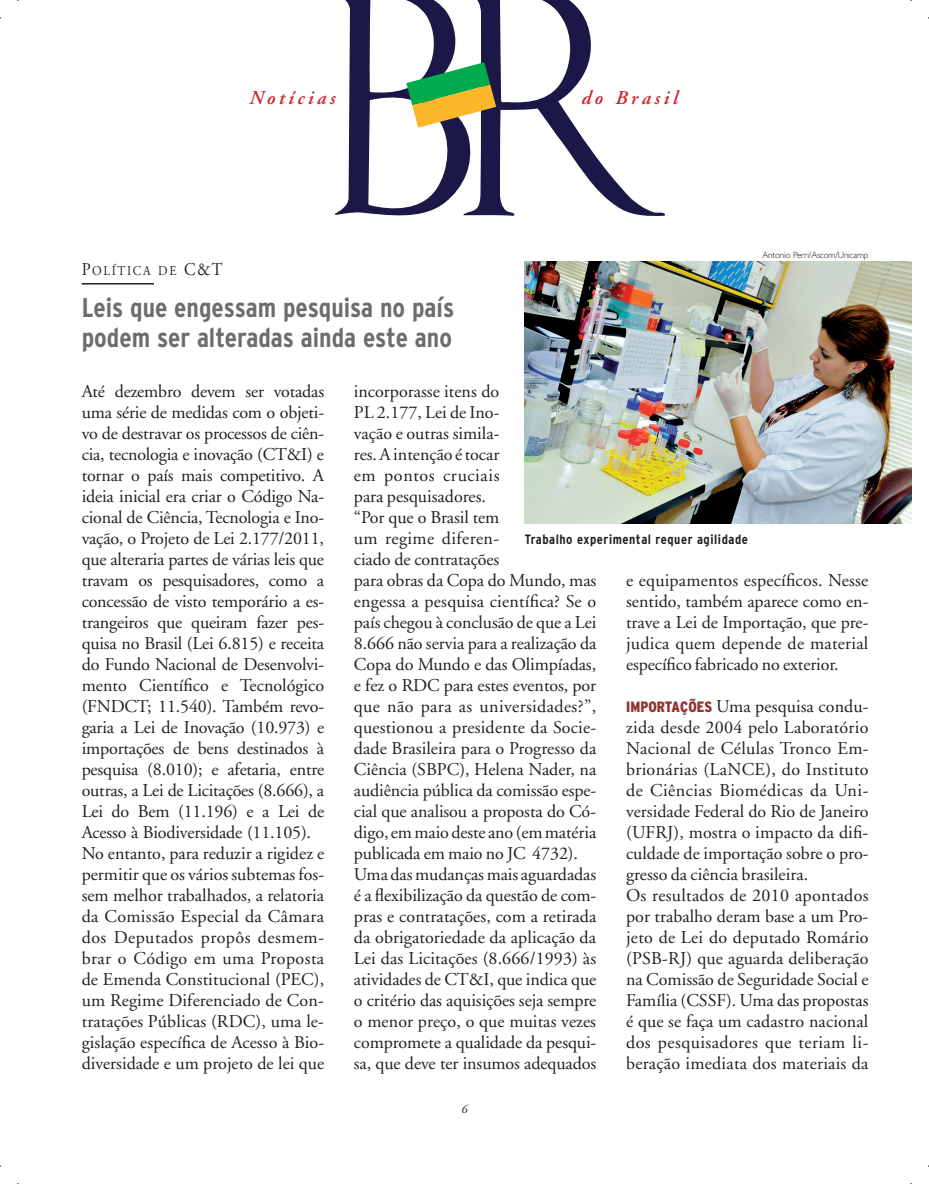
<style>
.page{position:relative;width:929px;height:1184px;background:#fff}
.page>*{position:absolute;margin:0;border:0;box-sizing:border-box;transform-origin:0 0}
.t1{font:278.7px "Au Bauer Text Initials";color:#1b1747}
.t2{font:700 condensed 27px/30px "Interstate";color:#6c6d70}
.t3{font:italic 600 19.5px "Adobe Garamond";letter-spacing:.18em;color:#c8242b}
.t4{font:18px/21px "Adobe Garamond";color:#231f20}
.t5{font:700 condensed 13.5px "Interstate";letter-spacing:.04em;color:#231f20}
.t6{font:13.5px "Adobe Garamond";letter-spacing:.135em;color:#231f20;scale:.9 1}
.t7{font:italic 12px "Adobe Garamond";color:#231f20}
.t8{font:300 9px "Gill Sans";letter-spacing:-.015em;color:#231f20}
.s1{font-size:18px}
.s2{font-family:"Interstate";font-weight:900;font-stretch:condensed;font-size:15px;color:#92342e}
</style>
<div class="page">
<svg style="left:406px;top:62px;width:90px;height:66px"></svg>
<img style="left:525px;top:261px;width:386px;height:262px">
<hr style="left:82px;top:283px;width:72px;height:1px;background:#231f20">
<h1 class="t1" style="left:336px;top:-15px;width:328px">BR</h1>
<p class="t3" style="left:250px;top:87px;width:87px">Notícias</p>
<p class="t3" style="left:581px;top:87px;width:98px">do Brasil</p>
<p class="t6" style="left:82px;top:263px;width:158px"><span class="s1">P</span>OLÍTICA DE <span class="s1">C&amp;T</span></p>
<h2 class="t2" style="left:82px;top:293px;width:374px">Leis que engessam pesquisa no país podem ser alteradas ainda este ano</h2>
<p class="t8" style="left:762px;top:250px;width:108px">Antonio Perri/Ascom/Unicamp</p>
<p class="t4" style="left:82px;top:381px;width:244px">Até dezembro devem ser votadas uma série de medidas com o objeti&shy;vo de destravar os processos de ciên&shy;cia, tecnologia e inovação (CT&amp;I) e tornar o país mais competitivo. A ideia inicial era criar o Código Na&shy;cional de Ciência, Tecnologia e Ino&shy;vação, o Projeto de Lei 2.177/2011, que alteraria partes de várias leis que travam os pesquisadores, como a concessão de visto temporário a es&shy;trangeiros que queiram fazer pes&shy;quisa no Brasil (Lei 6.815) e receita do Fundo Nacional de Desenvolvi&shy;mento Científico e Tecnológico (FNDCT; 11.540). Também revo&shy;garia a Lei de Inovação (10.973) e importações de bens destinados à pesquisa (8.010); e afetaria, entre outras, a Lei de Licitações (8.666), a Lei do Bem (11.196) e a Lei de Acesso à Biodiversidade (11.105).<br>No entanto, para reduzir a rigidez e permitir que os vários subtemas fos&shy;sem melhor trabalhados, a relatoria da Comissão Especial da Câmara dos Deputados propôs desmem&shy;brar o Código em uma Proposta de Emenda Constitucional (PEC), um Regime Diferenciado de Con&shy;tratações Públicas (RDC), uma le&shy;gislação específica de Acesso à Bio&shy;diversidade e um projeto de lei que</p>
<p class="t4" style="left:354px;top:381px;width:244px">incorporasse itens do<br>PL 2.177, Lei de Ino-<br>vação e outras simila-<br>res. A intenção é tocar<br>em pontos cruciais<br>para pesquisadores.<br>“Por que o Brasil tem<br>um regime diferen-<br>ciado de contratações<br>para obras da Copa do Mundo, mas engessa a pesquisa científica? Se o país chegou à conclusão de que a Lei<br>8.666 não servia para a realização da<br>Copa do Mundo e das Olimpíadas, e fez o RDC para estes eventos, por que não para as universidades?”, questionou a presidente da Socie&shy;dade Brasileira para o Progresso da<br>Ciência (SBPC), Helena Nader, na audiência pública da comissão espe&shy;cial que analisou a proposta do Có&shy;digo, em maio deste ano (em matéria publicada em maio no JC 4732).<br>Uma das mudanças mais aguardadas é a flexibilização da questão de com&shy;pras e contratações, com a retirada da obrigatoriedade da aplicação da<br>Lei das Licitações (8.666/1993) às atividades de CT&amp;I, que indica que o critério das aquisições seja sempre o menor preço, o que muitas vezes compromete a qualidade da pesqui&shy;sa, que deve ter insumos adequados</p>
<p class="t5" style="left:525px;top:532px;width:225px">Trabalho experimental requer agilidade</p>
<p class="t4" style="left:626px;top:571px;width:244px;text-align:justify">e equipamentos específicos. Nesse sentido, também aparece como en&shy;trave a Lei de Importação, que pre&shy;judica quem depende de material específico fabricado no exterior.</p>
<p class="t4" style="left:626px;top:696px;width:244px"><span class="s2">IMPORTAÇÕES</span> Uma pesquisa condu&shy;zida desde 2004 pelo Laboratório<br>Nacional de Células Tronco Em&shy;brionárias (LaNCE), do Instituto de Ciências Biomédicas da Uni&shy;versidade Federal do Rio de Janeiro (UFRJ), mostra o impacto da difi&shy;culdade de importação sobre o pro&shy;gresso da ciência brasileira.<br>Os resultados de 2010 apontados por trabalho deram base a um Pro&shy;jeto de Lei do deputado Romário (PSB-RJ) que aguarda deliberação na Comissão de Seguridade Social e<br>Família (CSSF). Uma das propostas é que se faça um cadastro nacional dos pesquisadores que teriam li&shy;beração imediata dos materiais da</p>
<p class="t7" style="left:461px;top:1103px;width:7px">6</p>
</div>
